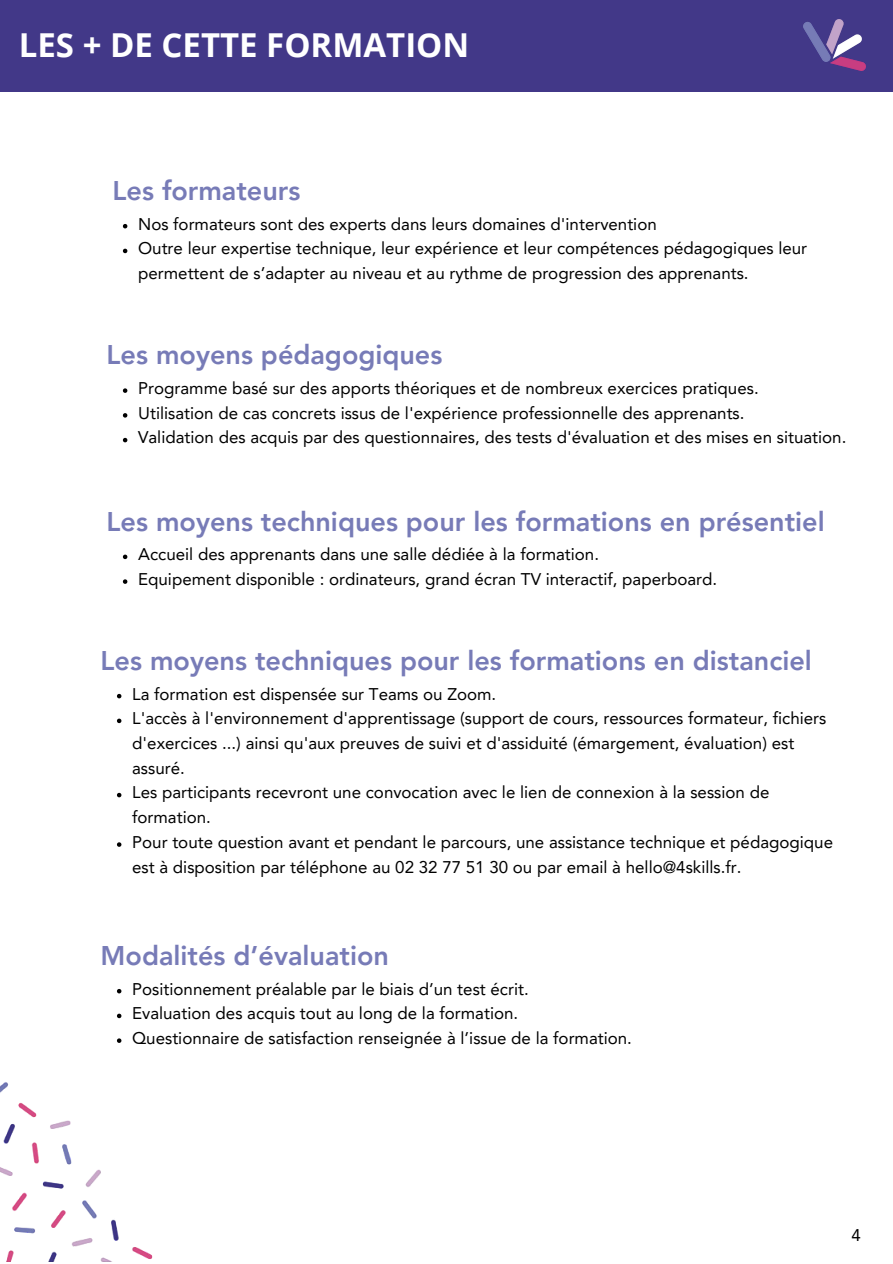
<style>
.page{position:relative;width:893px;height:1264px;background:#fff}
.page>*{position:absolute;margin:0;border:0;box-sizing:border-box;transform-origin:0 0}
.t1{font:700 33px "Open Sans";color:#fff}
.t2{font:800 27px "Avenir LT Pro";color:#777bb7}
.t3{font:16.95px/24.8px "Avenir LT Pro";color:#000}
</style>
<div class="page">
<div style="left:0;top:0;width:892px;height:92px;background:#423888"></div>
<img style="left:803px;top:19px;width:62px;height:52px">
<img style="left:0;top:1082px;width:153px;height:179px">
<svg style="left:123px;top:224px;width:4px;height:4px"></svg>
<svg style="left:123px;top:249px;width:4px;height:4px"></svg>
<svg style="left:123px;top:388px;width:4px;height:5px"></svg>
<svg style="left:123px;top:413px;width:4px;height:4px"></svg>
<svg style="left:123px;top:438px;width:4px;height:4px"></svg>
<svg style="left:123px;top:554px;width:4px;height:5px"></svg>
<svg style="left:123px;top:579px;width:4px;height:5px"></svg>
<svg style="left:117px;top:694px;width:4px;height:4px"></svg>
<svg style="left:117px;top:718px;width:4px;height:5px"></svg>
<svg style="left:117px;top:792px;width:4px;height:5px"></svg>
<svg style="left:117px;top:842px;width:4px;height:4px"></svg>
<svg style="left:117px;top:989px;width:4px;height:4px"></svg>
<svg style="left:117px;top:1013px;width:4px;height:5px"></svg>
<svg style="left:117px;top:1038px;width:4px;height:4px"></svg>
<p class="t1" style="left:19px;top:21px;width:452px">LES + DE CETTE FORMATION</p>
<p class="t2" style="left:112px;top:179px;width:189px">Les formateurs</p>
<p class="t3" style="left:138px;top:213px;width:520px">Nos formateurs sont des experts dans leurs domaines d'intervention</p>
<p class="t3" style="left:138px;top:237px;width:670px">Outre leur expertise technique, leur expérience et leur compétences pédagogiques leur permettent de s’adapter au niveau et au rythme de progression des apprenants.</p>
<p class="t2" style="left:107px;top:344px;width:337px">Les moyens pédagogiques</p>
<p class="t3" style="left:138px;top:377px;width:622px">Programme basé sur des apports théoriques et de nombreux exercices pratiques.</p>
<p class="t3" style="left:138px;top:402px;width:607px">Utilisation de cas concrets issus de l'expérience professionnelle des apprenants.</p>
<p class="t3" style="left:138px;top:427px;width:709px">Validation des acquis par des questionnaires, des tests d'évaluation et des mises en situation.</p>
<p class="t2" style="left:107px;top:510px;width:719px">Les moyens techniques pour les formations en présentiel</p>
<p class="t3" style="left:138px;top:543px;width:462px">Accueil des apprenants dans une salle dédiée à la formation.</p>
<p class="t3" style="left:138px;top:568px;width:580px">Equipement disponible : ordinateurs, grand écran TV interactif, paperboard.</p>
<p class="t2" style="left:101px;top:649px;width:712px">Les moyens techniques pour les formations en distanciel</p>
<p class="t3" style="left:132px;top:682px;width:365px">La formation est dispensée sur Teams ou Zoom.</p>
<p class="t3" style="left:132px;top:707px;width:695px">L'accès à l'environnement d'apprentissage (support de cours, ressources formateur, fichiers d'exercices ...) ainsi qu'aux preuves de suivi et d'assiduité (émargement, évaluation) est assuré.</p>
<p class="t3" style="left:132px;top:781px;width:638px">Les participants recevront une convocation avec le lien de connexion à la session de formation.</p>
<p class="t3" style="left:132px;top:831px;width:702px">Pour toute question avant et pendant le parcours, une assistance technique et pédagogique est à disposition par téléphone au 02 32 77 51 30 ou par email à hello@4skills.fr.</p>
<p class="t2" style="left:101px;top:944px;width:290px">Modalités d’évaluation</p>
<p class="t3" style="left:132px;top:977px;width:398px">Positionnement préalable par le biais d’un test écrit.</p>
<p class="t3" style="left:132px;top:1002px;width:387px">Evaluation des acquis tout au long de la formation.</p>
<p class="t3" style="left:132px;top:1027px;width:501px">Questionnaire de satisfaction renseignée à l’issue de la formation.</p>
<p class="t3" style="left:851px;top:1224px;width:11px">4</p>
</div>
